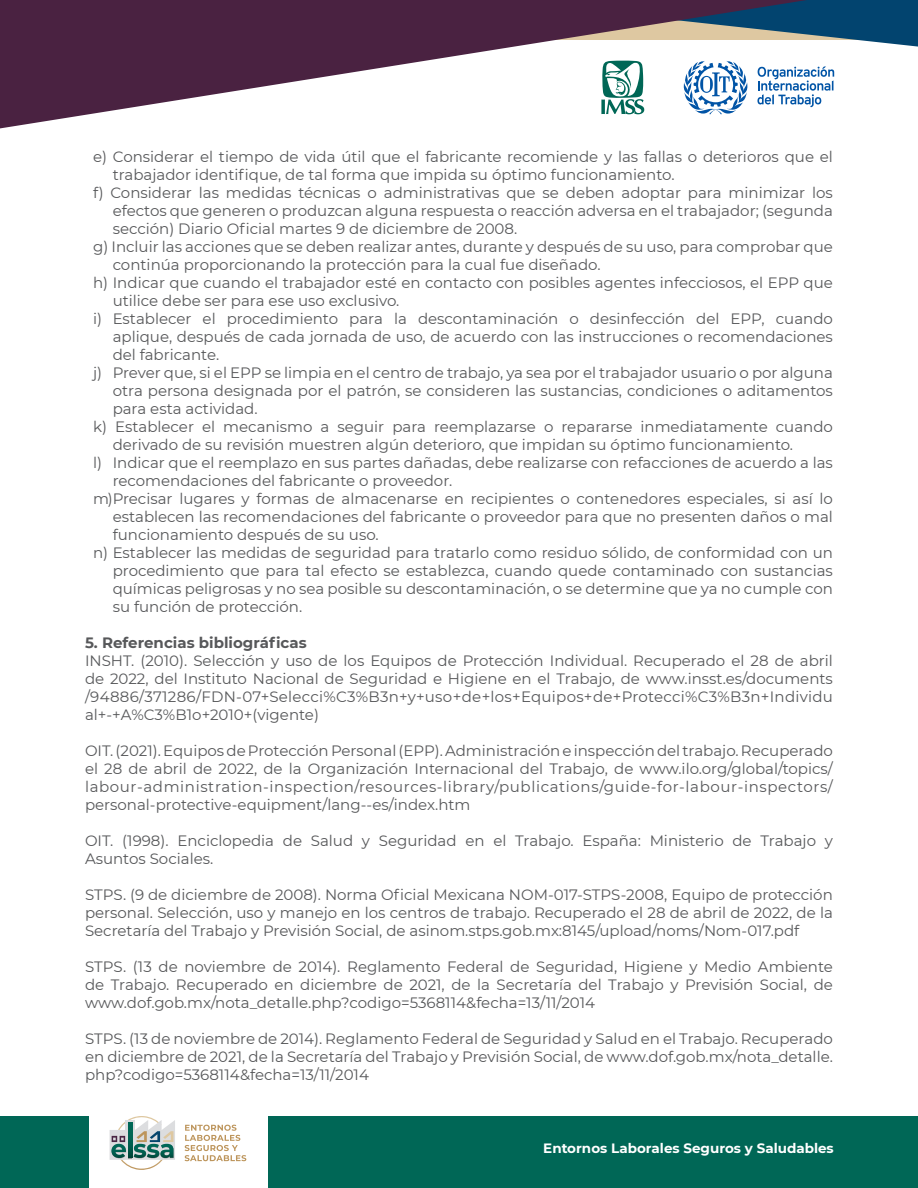
<style>
.page{position:relative;width:918px;height:1188px;background:#fff}
.page>*{position:absolute;margin:0;border:0;box-sizing:border-box;transform-origin:0 0}
.t1{font:15px/18px "Montserrat";color:#57585a;text-align:justify}
.t2{font:700 15px "Montserrat";color:#57585a}
.t3{font:700 13.5px "Montserrat";color:#fff}
</style>
<div class="page">
<div style="left:268px;top:1116px;width:650px;height:72px;background:#006756"></div>
<div style="left:0;top:1116px;width:88px;height:72px;background:#006756"></div>
<svg style="left:0;top:0;width:918px;height:129px"></svg>
<svg style="left:185px;top:1125px;width:61px;height:36px"></svg>
<svg style="left:110px;top:1116px;width:65px;height:54px"></svg>
<p class="t1" style="left:93px;top:147px;width:741px">e) Considerar el tiempo de vida útil que el fabricante recomiende y las fallas o deterioros que el</p>
<p class="t1" style="left:113px;top:165px;width:563px">trabajador identifique, de tal forma que impida su óptimo funcionamiento.</p>
<p class="t1" style="left:93px;top:183px;width:741px">f) Considerar las medidas técnicas o administrativas que se deben adoptar para minimizar los</p>
<p class="t1" style="left:113px;top:201px;width:722px">efectos que generen o produzcan alguna respuesta o reacción adversa en el trabajador; (segunda</p>
<p class="t1" style="left:113px;top:219px;width:406px">sección) Diario Oficial martes 9 de diciembre de 2008.</p>
<p class="t1" style="left:93px;top:237px;width:741px">g) Incluir las acciones que se deben realizar antes, durante y después de su uso, para comprobar que</p>
<p class="t1" style="left:113px;top:255px;width:489px">continúa proporcionando la protección para la cual fue diseñado.</p>
<p class="t1" style="left:93px;top:273px;width:741px">h) Indicar que cuando el trabajador esté en contacto con posibles agentes infecciosos, el EPP que</p>
<p class="t1" style="left:113px;top:291px;width:288px">utilice debe ser para ese uso exclusivo.</p>
<p class="t1" style="left:93px;top:309px;width:741px">i) Establecer el procedimiento para la descontaminación o desinfección del EPP, cuando</p>
<p class="t1" style="left:113px;top:327px;width:722px">aplique, después de cada jornada de uso, de acuerdo con las instrucciones o recomendaciones</p>
<p class="t1" style="left:113px;top:345px;width:108px">del fabricante.</p>
<p class="t1" style="left:93px;top:363px;width:741px">j) Prever que, si el EPP se limpia en el centro de trabajo, ya sea por el trabajador usuario o por alguna</p>
<p class="t1" style="left:113px;top:381px;width:722px">otra persona designada por el patrón, se consideren las sustancias, condiciones o aditamentos</p>
<p class="t1" style="left:113px;top:399px;width:147px">para esta actividad.</p>
<p class="t1" style="left:93px;top:417px;width:741px">k) Establecer el mecanismo a seguir para reemplazarse o repararse inmediatamente cuando</p>
<p class="t1" style="left:113px;top:435px;width:682px">derivado de su revisión muestren algún deterioro, que impidan su óptimo funcionamiento.</p>
<p class="t1" style="left:93px;top:453px;width:741px">l) Indicar que el reemplazo en sus partes dañadas, debe realizarse con refacciones de acuerdo a las</p>
<p class="t1" style="left:113px;top:471px;width:341px">recomendaciones del fabricante o proveedor.</p>
<p class="t1" style="left:93px;top:489px;width:741px">m)Precisar lugares y formas de almacenarse en recipientes o contenedores especiales, si así lo</p>
<p class="t1" style="left:113px;top:507px;width:722px">establecen las recomendaciones del fabricante o proveedor para que no presenten daños o mal</p>
<p class="t1" style="left:113px;top:525px;width:268px">funcionamiento después de su uso.</p>
<p class="t1" style="left:93px;top:543px;width:741px">n) Establecer las medidas de seguridad para tratarlo como residuo sólido, de conformidad con un</p>
<p class="t1" style="left:113px;top:561px;width:722px">procedimiento que para tal efecto se establezca, cuando quede contaminado con sustancias</p>
<p class="t1" style="left:113px;top:579px;width:722px">químicas peligrosas y no sea posible su descontaminación, o se determine que ya no cumple con</p>
<p class="t1" style="left:113px;top:597px;width:191px">su función de protección.</p>
<p class="t2" style="left:85px;top:632px;width:223px">5. Referencias bibliográficas</p>
<p class="t1" style="left:85px;top:651px;width:749px">INSHT. (2010). Selección y uso de los Equipos de Protección Individual. Recuperado el 28 de abril de 2022, del Instituto Nacional de Seguridad e Higiene en el Trabajo, de www.insst.es/documents /94886/371286/FDN-07+Selecci%C3%B3n+y+uso+de+los+Equipos+de+Protecci%C3%B3n+Individu al+-+A%C3%B1o+2010+(vigente)</p>
<p class="t1" style="left:85px;top:741px;width:749px">OIT. (2021). Equipos de Protección Personal (EPP). Administración e inspección del trabajo. Recuperado el 28 de abril de 2022, de la Organización Internacional del Trabajo, de www.ilo.org/global/topics/ labour-administration-inspection/resources-library/publications/guide-for-labour-inspectors/ personal-protective-equipment/lang--es/index.htm</p>
<p class="t1" style="left:85px;top:831px;width:749px">OIT. (1998). Enciclopedia de Salud y Seguridad en el Trabajo. España: Ministerio de Trabajo y<br>Asuntos Sociales.</p>
<p class="t1" style="left:85px;top:885px;width:749px">STPS. (9 de diciembre de 2008). Norma Oficial Mexicana NOM-017-STPS-2008, Equipo de protección personal. Selección, uso y manejo en los centros de trabajo. Recuperado el 28 de abril de 2022, de la Secretaría del Trabajo y Previsión Social, de asinom.stps.gob.mx:8145/upload/noms/Nom-017.pdf</p>
<p class="t1" style="left:85px;top:957px;width:749px">STPS. (13 de noviembre de 2014). Reglamento Federal de Seguridad, Higiene y Medio Ambiente de Trabajo. Recuperado en diciembre de 2021, de la Secretaría del Trabajo y Previsión Social, de www.dof.gob.mx/nota_detalle.php?codigo=5368114&amp;fecha=13/11/2014</p>
<p class="t1" style="left:85px;top:1029px;width:749px">STPS. (13 de noviembre de 2014). Reglamento Federal de Seguridad y Salud en el Trabajo. Recuperado en diciembre de 2021, de la Secretaría del Trabajo y Previsión Social, de www.dof.gob.mx/nota_detalle. php?codigo=5368114&amp;fecha=13/11/2014</p>
<p class="t3" style="left:543px;top:1138px;width:292px">Entornos Laborales Seguros y Saludables</p>
</div>
